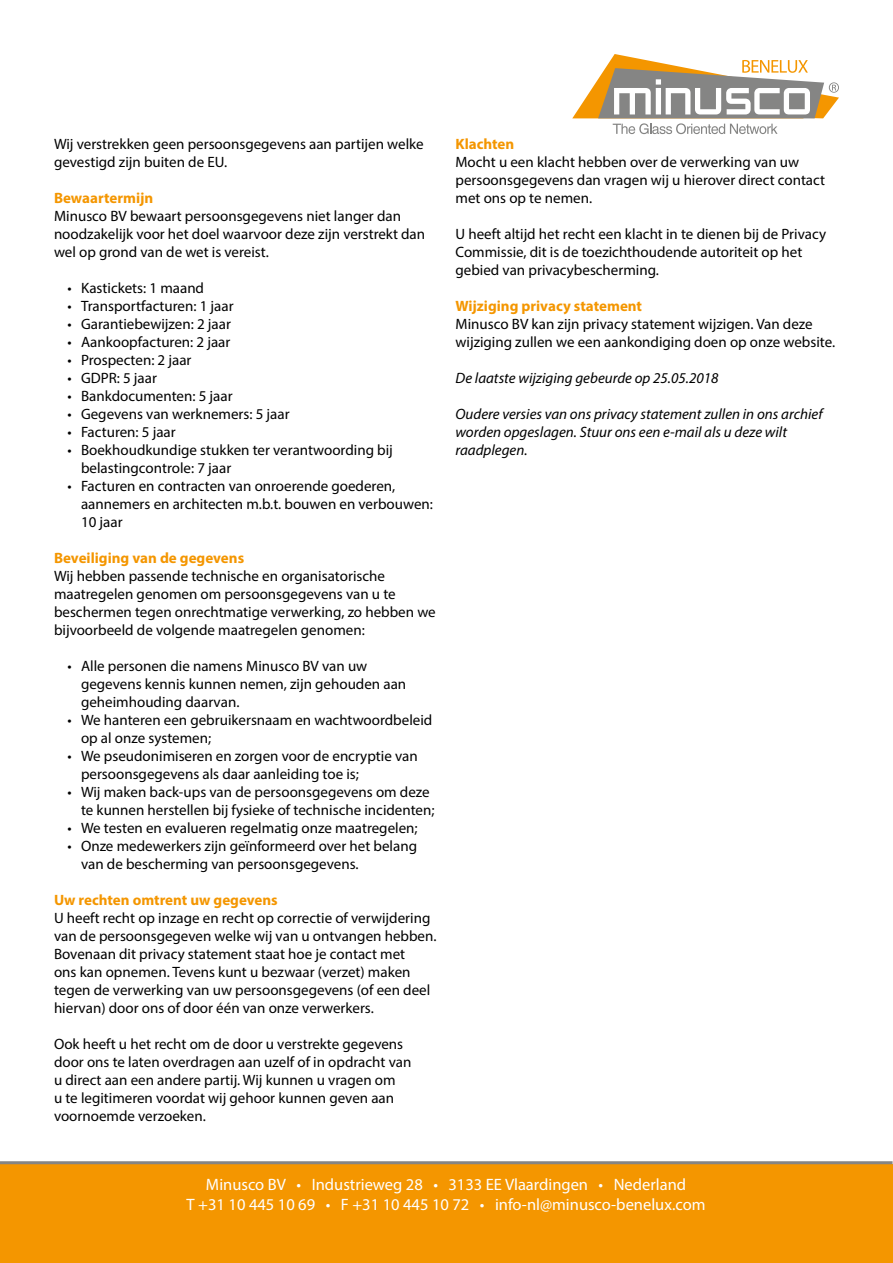
<style>
.page{position:relative;width:893px;height:1263px;background:#fff}
.page>*{position:absolute;margin:0;border:0;box-sizing:border-box;transform-origin:0 0}
.t1{font:16.5px/19.8px "Myriad Pro";color:#fff;text-align:center}
.t2{font:15px/18px "Myriad Pro";color:#000}
.t3{font:italic 15px/18px "Myriad Pro";color:#000}
.t4{font:700 15px "Myriad Pro";color:#f49600}
</style>
<div class="page">
<div style="left:0;top:1164px;width:892px;height:99px;background:#f49600"></div>
<hr style="left:0;top:1161px;width:892px;height:3px;background:#858584">
<svg style="left:572px;top:54px;width:267px;height:80px"></svg>
<p class="t2" style="left:54px;top:134px;width:371px">Wij verstrekken geen persoonsgegevens aan partijen welke gevestigd zijn buiten de EU.</p>
<p class="t4" style="left:54px;top:188px;width:101px">Bewaartermijn</p>
<p class="t2" style="left:54px;top:206px;width:373px">Minusco BV bewaart persoonsgegevens niet langer dan noodzakelijk voor het doel waarvoor deze zijn verstrekt dan wel op grond van de wet is vereist.</p>
<p class="t2" style="left:68px;top:278px;width:138px">• Kastickets: 1 maand</p>
<p class="t2" style="left:68px;top:296px;width:168px">• Transportfacturen: 1 jaar</p>
<p class="t2" style="left:68px;top:314px;width:165px">• Garantiebewijzen: 2 jaar</p>
<p class="t2" style="left:68px;top:332px;width:164px">• Aankoopfacturen: 2 jaar</p>
<p class="t2" style="left:68px;top:350px;width:126px">• Prospecten: 2 jaar</p>
<p class="t2" style="left:68px;top:368px;width:91px">• GDPR: 5 jaar</p>
<p class="t2" style="left:68px;top:386px;width:167px">• Bankdocumenten: 5 jaar</p>
<p class="t2" style="left:68px;top:404px;width:224px">• Gegevens van werknemers: 5 jaar</p>
<p class="t2" style="left:68px;top:422px;width:110px">• Facturen: 5 jaar</p>
<p class="t2" style="left:81px;top:440px;width:313px;text-indent:-14px">• Boekhoudkundige stukken ter verantwoording bij belastingcontrole: 7 jaar</p>
<p class="t2" style="left:81px;top:476px;width:353px;text-indent:-14px">• Facturen en contracten van onroerende goederen, aannemers en architecten m.b.t. bouwen en verbouwen:<br>10 jaar</p>
<p class="t4" style="left:54px;top:548px;width:192px">Beveiliging van de gegevens</p>
<p class="t2" style="left:54px;top:566px;width:383px">Wij hebben passende technische en organisatorische maatregelen genomen om persoonsgegevens van u te beschermen tegen onrechtmatige verwerking, zo hebben we bijvoorbeeld de volgende maatregelen genomen:</p>
<p class="t2" style="left:81px;top:656px;width:327px;text-indent:-14px">• Alle personen die namens Minusco BV van uw gegevens kennis kunnen nemen, zijn gehouden aan geheimhouding daarvan.</p>
<p class="t2" style="left:81px;top:710px;width:353px;text-indent:-14px">• We hanteren een gebruikersnaam en wachtwoordbeleid op al onze systemen;</p>
<p class="t2" style="left:81px;top:746px;width:338px;text-indent:-14px">• We pseudonimiseren en zorgen voor de encryptie van persoonsgegevens als daar aanleiding toe is;</p>
<p class="t2" style="left:81px;top:782px;width:355px;text-indent:-14px">• Wij maken back-ups van de persoonsgegevens om deze te kunnen herstellen bij fysieke of technische incidenten;</p>
<p class="t2" style="left:68px;top:818px;width:352px">• We testen en evalueren regelmatig onze maatregelen;</p>
<p class="t2" style="left:81px;top:836px;width:338px;text-indent:-14px">• Onze medewerkers zijn geïnformeerd over het belang van de bescherming van persoonsgegevens.</p>
<p class="t4" style="left:54px;top:890px;width:225px">Uw rechten omtrent uw gegevens</p>
<p class="t2" style="left:54px;top:908px;width:384px">U heeft recht op inzage en recht op correctie of verwijdering van de persoonsgegeven welke wij van u ontvangen hebben.<br>Bovenaan dit privacy statement staat hoe je contact met<br>ons kan opnemen. Tevens kunt u bezwaar (verzet) maken tegen de verwerking van uw persoonsgegevens (of een deel hiervan) door ons of door één van onze verwerkers.</p>
<p class="t2" style="left:54px;top:1034px;width:359px">Ook heeft u het recht om de door u verstrekte gegevens door ons te laten overdragen aan uzelf of in opdracht van u direct aan een andere partij. Wij kunnen u vragen om<br>u te legitimeren voordat wij gehoor kunnen geven aan voornoemde verzoeken.</p>
<p class="t4" style="left:455px;top:134px;width:60px">Klachten</p>
<p class="t2" style="left:455px;top:152px;width:371px">Mocht u een klacht hebben over de verwerking van uw persoonsgegevens dan vragen wij u hierover direct contact met ons op te nemen.</p>
<p class="t2" style="left:455px;top:224px;width:372px">U heeft altijd het recht een klacht in te dienen bij de Privacy<br>Commissie, dit is de toezichthoudende autoriteit op het gebied van privacybescherming.</p>
<p class="t4" style="left:455px;top:296px;width:188px">Wijziging privacy statement</p>
<p class="t2" style="left:455px;top:314px;width:381px">Minusco BV kan zijn privacy statement wijzigen. Van deze wijziging zullen we een aankondiging doen op onze website.</p>
<p class="t3" style="left:455px;top:368px;width:265px">De laatste wijziging gebeurde op 25.05.2018</p>
<p class="t3" style="left:455px;top:404px;width:369px">Oudere versies van ons privacy statement zullen in ons archief worden opgeslagen. Stuur ons een e-mail als u deze wilt raadplegen.</p>
<p class="t1" style="left:187px;top:1174px;width:520px">Minusco BV • Industrieweg 28 • 3133 EE Vlaardingen • Nederland<br>T +31 10 445 10 69 • F +31 10 445 10 72 • info-nl@minusco-benelux.com</p>
</div>
